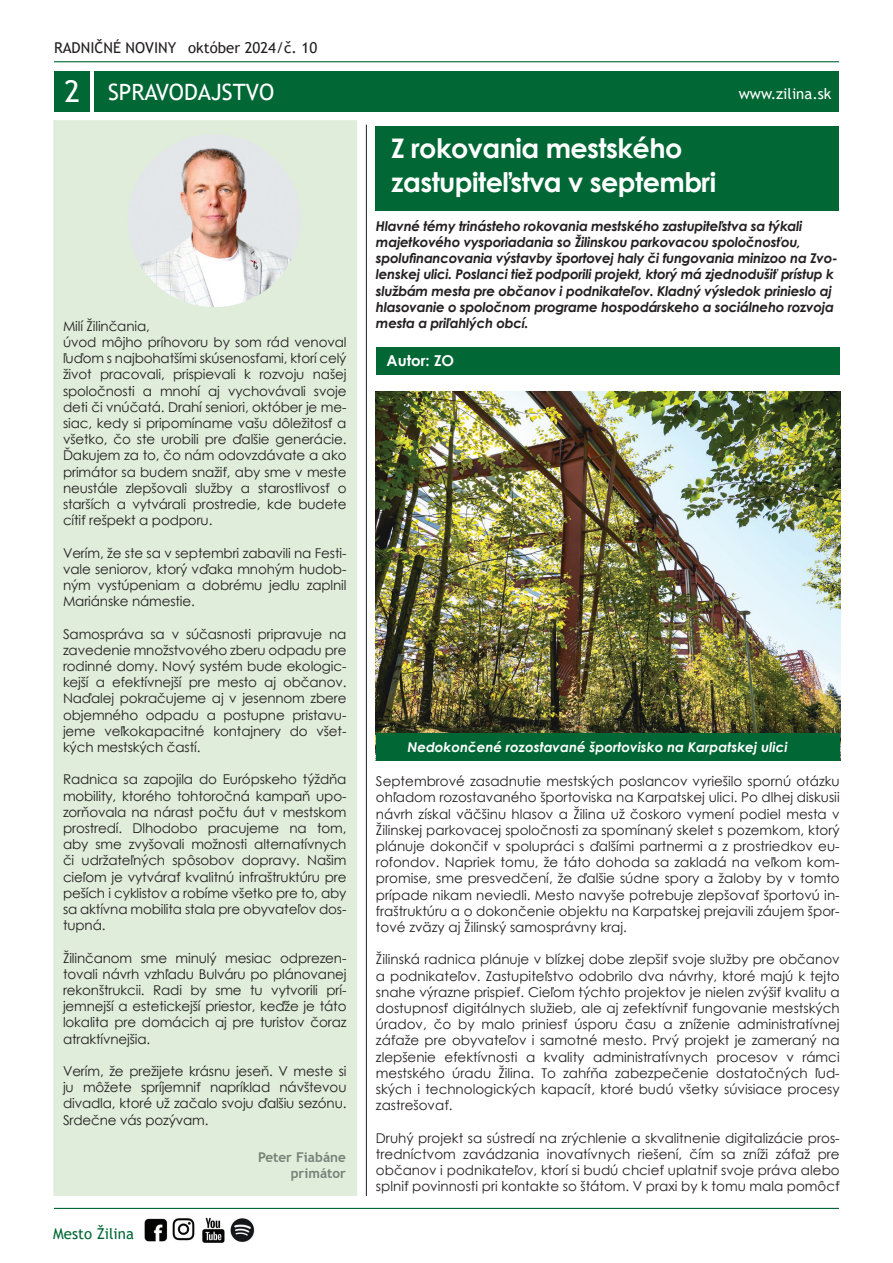
<style>
.page{position:relative;width:893px;height:1263px;background:#fff}
.page>*{position:absolute;margin:0;border:0;box-sizing:border-box;transform-origin:0 0}
.t1{font:700 27px/34.5px "Century Gothic";letter-spacing:-.02em;color:#fff}
.t2{font:22.5px "Trebuchet MS";color:#fff}
.t3{font:15px "Trebuchet MS";color:#231f20}
.t4{font:15px "Trebuchet MS";color:#fff}
.t5{font:15px "Trebuchet MS";color:#006735}
.t6{font:700 15px "Century Gothic";color:#fff}
.t7{font:13.5px/16.2px "Century Gothic";letter-spacing:-.01em;color:#231f20;text-align:justify}
.t8{font:italic 700 13.5px/16.2px "Century Gothic";letter-spacing:-.02em;color:#231f20}
.t9{font:italic 700 13.5px "Century Gothic";color:#fff}
.t10{font:700 13.5px/16.2px "Trebuchet MS";color:#778178;text-align:right}
.s1{font-size:30px}
</style>
<div class="page">
<div style="left:376px;top:127px;width:463px;height:84px;background:#006735"></div>
<div style="left:53px;top:120px;width:304px;height:1076px;background:#dfedda"></div>
<div style="left:94px;top:71px;width:745px;height:41px;background:#006735"></div>
<div style="left:54px;top:71px;width:35px;height:41px;background:#006735"></div>
<hr style="left:54px;top:61px;width:785px;height:1px;background:#006735">
<hr style="left:54px;top:1208px;width:785px;height:1px;background:#006735">
<img style="left:144px;top:1217px;width:111px;height:26px">
<div style="left:259px;top:1152px;width:87px;height:10px;background:#dfedda"></div>
<div style="left:291px;top:1168px;width:55px;height:13px;background:#dfedda"></div>
<img style="left:128px;top:134px;width:173px;height:173px;border-radius:87px">
<hr style="left:366px;top:125px;width:1px;height:1071px;background:#231f20">
<div style="left:376px;top:348px;width:464px;height:27px;background:#006735"></div>
<img style="left:376px;top:391px;width:464px;height:342px">
<div style="left:376px;top:733px;width:464px;height:28px;background:#006735"></div>
<p class="t3" style="left:54px;top:39px;width:265px">RADNIČNÉ NOVINY október 2024/č. 10</p>
<h2 class="t2" style="left:64px;top:78px;width:211px"><span class="s1">2</span> SPRAVODAJSTVO</h2>
<p class="t7" style="left:63px;top:317px;width:285px;text-align:left">Milí Žilinčania,<br>úvod môjho príhovoru by som rád venoval ľuďom s najbohatšími skúsenosťami, ktorí celý život pracovali, prispievali k rozvoju našej spoločnosti a mnohí aj vychovávali svoje deti či vnúčatá. Drahí seniori, október je me&shy;siac, kedy si pripomíname vašu dôležitosť a všetko, čo ste urobili pre ďalšie generácie.<br>Ďakujem za to, čo nám odovzdávate a ako primátor sa budem snažiť, aby sme v meste neustále zlepšovali služby a starostlivosť o starších a vytvárali prostredie, kde budete cítiť rešpekt a podporu.</p>
<p class="t7" style="left:63px;top:544px;width:285px">Verím, že ste sa v septembri zabavili na Festi&shy;vale seniorov, ktorý vďaka mnohým hudob&shy;ným vystúpeniam a dobrému jedlu zaplnil Mariánske námestie.</p>
<p class="t7" style="left:63px;top:625px;width:285px">Samospráva sa v súčasnosti pripravuje na zavedenie množstvového zberu odpadu pre rodinné domy. Nový systém bude ekologic&shy;kejší a efektívnejší pre mesto aj občanov.<br>Naďalej pokračujeme aj v jesennom zbere objemného odpadu a postupne pristavu&shy;jeme veľkokapacitné kontajnery do všet&shy;kých mestských častí.</p>
<p class="t7" style="left:63px;top:771px;width:285px">Radnica sa zapojila do Európskeho týždňa mobility, ktorého tohtoročná kampaň upo&shy;zorňovala na nárast počtu áut v mestskom prostredí. Dlhodobo pracujeme na tom, aby sme zvyšovali možnosti alternatívnych či udržateľných spôsobov dopravy. Našim cieľom je vytvárať kvalitnú infraštruktúru pre peších i cyklistov a robíme všetko pre to, aby sa aktívna mobilita stala pre obyvateľov dos&shy;tupná.</p>
<p class="t7" style="left:63px;top:949px;width:285px">Žilinčanom sme minulý mesiac odprezen&shy;tovali návrh vzhľadu Bulváru po plánovanej rekonštrukcii. Radi by sme tu vytvorili prí&shy;jemnejší a estetickejší priestor, keďže je táto lokalita pre domácich aj pre turistov čoraz atraktívnejšia.</p>
<p class="t7" style="left:63px;top:1063px;width:285px">Verím, že prežijete krásnu jeseň. V meste si ju môžete spríjemniť napríklad návštevou divadla, ktoré už začalo svoju ďalšiu sezónu.<br>Srdečne vás pozývam.</p>
<p class="t5" style="left:53px;top:1224px;width:82px">Mesto Žilina</p>
<p class="t10" style="left:258px;top:1149px;width:89px">Peter Fiabáne primátor</p>
<p class="t4" style="left:739px;top:84px;width:94px">www.zilina.sk</p>
<h1 class="t1" style="left:391px;top:129px;width:326px">Z rokovania mestského zastupiteľstva v septembri</h1>
<p class="t8" style="left:376px;top:217px;width:463px">Hlavné témy trinásteho rokovania mestského zastupiteľstva sa týkali majetkového vysporiadania so Žilinskou parkovacou spoločnosťou, spolufinancovania výstavby športovej haly či fungovania minizoo na Zvo&shy;lenskej ulici. Poslanci tiež podporili projekt, ktorý má zjednodušiť prístup k službám mesta pre občanov i podnikateľov. Kladný výsledok prinieslo aj hlasovanie o spoločnom programe hospodárskeho a sociálneho rozvoja mesta a priľahlých obcí.</p>
<p class="t6" style="left:387px;top:349px;width:69px">Autor: ZO</p>
<p class="t9" style="left:407px;top:736px;width:382px">Nedokončené rozostavané športovisko na Karpatskej ulici</p>
<p class="t7" style="left:376px;top:773px;width:465px">Septembrové zasadnutie mestských poslancov vyriešilo spornú otázku ohľadom rozostavaného športoviska na Karpatskej ulici. Po dlhej diskusii návrh získal väčšinu hlasov a Žilina už čoskoro vymení podiel mesta v Žilinskej parkovacej spoločnosti za spomínaný skelet s pozemkom, ktorý plánuje dokončiť v spolupráci s ďalšími partnermi a z prostriedkov eu&shy;rofondov. Napriek tomu, že táto dohoda sa zakladá na veľkom kom&shy;promise, sme presvedčení, že ďalšie súdne spory a žaloby by v tomto prípade nikam neviedli. Mesto navyše potrebuje zlepšovať športovú in&shy;fraštruktúru a o dokončenie objektu na Karpatskej prejavili záujem špor&shy;tové zväzy aj Žilinský samosprávny kraj.</p>
<p class="t7" style="left:376px;top:951px;width:465px">Žilinská radnica plánuje v blízkej dobe zlepšiť svoje služby pre občanov a podnikateľov. Zastupiteľstvo odobrilo dva návrhy, ktoré majú k tejto snahe výrazne prispieť. Cieľom týchto projektov je nielen zvýšiť kvalitu a dostupnosť digitálnych služieb, ale aj zefektívniť fungovanie mestských úradov, čo by malo priniesť úsporu času a zníženie administratívnej záťaže pre obyvateľov i samotné mesto. Prvý projekt je zameraný na zlepšenie efektívnosti a kvality administratívnych procesov v rámci mestského úradu Žilina. To zahŕňa zabezpečenie dostatočných ľud&shy;ských i technologických kapacít, ktoré budú všetky súvisiace procesy zastrešovať.</p>
<p class="t7" style="left:376px;top:1129px;width:465px">Druhý projekt sa sústredí na zrýchlenie a skvalitnenie digitalizácie pros&shy;tredníctvom zavádzania inovatívnych riešení, čím sa zníži záťaž pre občanov i podnikateľov, ktorí si budú chcieť uplatniť svoje práva alebo splniť povinnosti pri kontakte so štátom. V praxi by k tomu mala pomôcť</p>
</div>
